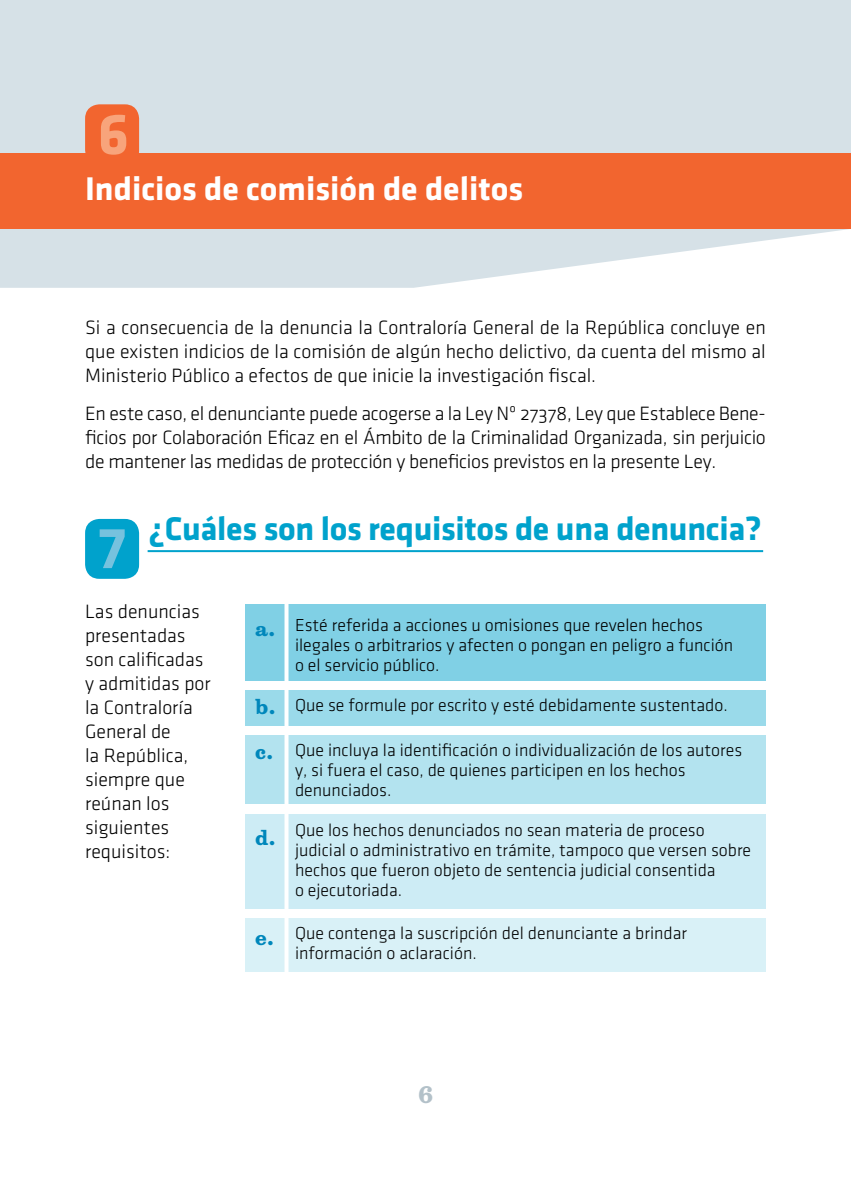
<style>
.page{position:relative;width:851px;height:1191px;background:#fff}
.page>*{position:absolute;margin:0;border:0;box-sizing:border-box;transform-origin:0 0}
.t1{font:700 60px "Klavika";color:#76c2de}
.t2{font:700 60px "Klavika";color:#f8a47b}
.t3{font:700 34px "Klavika";letter-spacing:-.01em;color:#00a2cc}
.t4{font:700 34px "Klavika";color:#fff}
.t5{font:700 22px "Belizio";color:#b3c1c9}
.t6{font:20px/24px "Klavika Light OSF";color:#000;text-align:justify}
.t7{font:700 20px "Belizio";color:#0087bb}
.t8{font:18px/20px "Klavika Light OSF";color:#000}
</style>
<div class="page">
<svg style="left:0;top:0;width:850px;height:288px;background:#d9e2e7"></svg>
<div style="left:85px;top:519px;width:54px;height:60px;background:#00a2cc;border-radius:14px"></div>
<hr style="left:148px;top:550px;width:615px;height:2px;background:#00a2cc">
<div style="left:245px;top:604px;width:520px;height:76px;background:#80d0e5"></div>
<div style="left:245px;top:690px;width:520px;height:36px;background:#9adaea"></div>
<div style="left:245px;top:735px;width:520px;height:69px;background:#b3e3ef"></div>
<div style="left:245px;top:814px;width:520px;height:94px;background:#cdecf5"></div>
<div style="left:245px;top:918px;width:520px;height:54px;background:#d9f1f7"></div>
<svg style="left:284px;top:604px;width:4px;height:368px"></svg>
<div style="left:0;top:153px;width:850px;height:75px;background:#f2652f"></div>
<div style="left:85px;top:104px;width:54px;height:60px;background:#f2652f;border-radius:14px"></div>
<h1 class="t2" style="left:98px;top:101px;width:33px">6</h1>
<h2 class="t4" style="left:85px;top:170px;width:439px">Indicios de comisión de delitos</h2>
<p class="t6" style="left:85px;top:316px;width:682px">Si a consecuencia de la denuncia la Contraloría General de la República concluye en que existen indicios de la comisión de algún hecho delictivo, da cuenta del mismo al Ministerio Público a efectos de que inicie la investigación fiscal.</p>
<p class="t6" style="left:85px;top:402px;width:682px">En este caso, el denunciante puede acogerse a la Ley Nº 27378, Ley que Establece Bene&shy;ficios por Colaboración Eficaz en el Ámbito de la Criminalidad Organizada, sin perjuicio de mantener las medidas de protección y beneficios previstos en la presente Ley.</p>
<h2 class="t3" style="left:149px;top:510px;width:614px">¿Cuáles son los requisitos de una denuncia?</h2>
<h1 class="t1" style="left:98px;top:515px;width:29px">7</h1>
<p class="t6" style="left:85px;top:599px;width:127px;text-align:left">Las denuncias presentadas son calificadas y admitidas por la Contraloría<br>General de<br>la República, siempre que reúnan los siguientes requisitos:</p>
<p class="t8" style="left:295px;top:615px;width:439px">Esté referida a acciones u omisiones que revelen hechos ilegales o arbitrarios y afecten o pongan en peligro a función o el servicio público.</p>
<p class="t8" style="left:295px;top:695px;width:434px">Que se formule por escrito y esté debidamente sustentado.</p>
<p class="t8" style="left:295px;top:740px;width:449px">Que incluya la identificación o individualización de los autores y, si fuera el caso, de quienes participen en los hechos denunciados.</p>
<p class="t8" style="left:295px;top:820px;width:457px">Que los hechos denunciados no sean materia de proceso judicial o administrativo en trámite, tampoco que versen sobre hechos que fueron objeto de sentencia judicial consentida<br>o ejecutoriada.</p>
<p class="t8" style="left:295px;top:923px;width:393px">Que contenga la suscripción del denunciante a brindar información o aclaración.</p>
<p class="t7" style="left:255px;top:615px;width:22px">a.</p>
<p class="t7" style="left:255px;top:693px;width:22px">b.</p>
<p class="t7" style="left:255px;top:738px;width:20px">c.</p>
<p class="t7" style="left:255px;top:824px;width:22px">d.</p>
<p class="t7" style="left:255px;top:924px;width:20px">e.</p>
<p class="t5" style="left:417px;top:1080px;width:18px">6</p>
</div>
